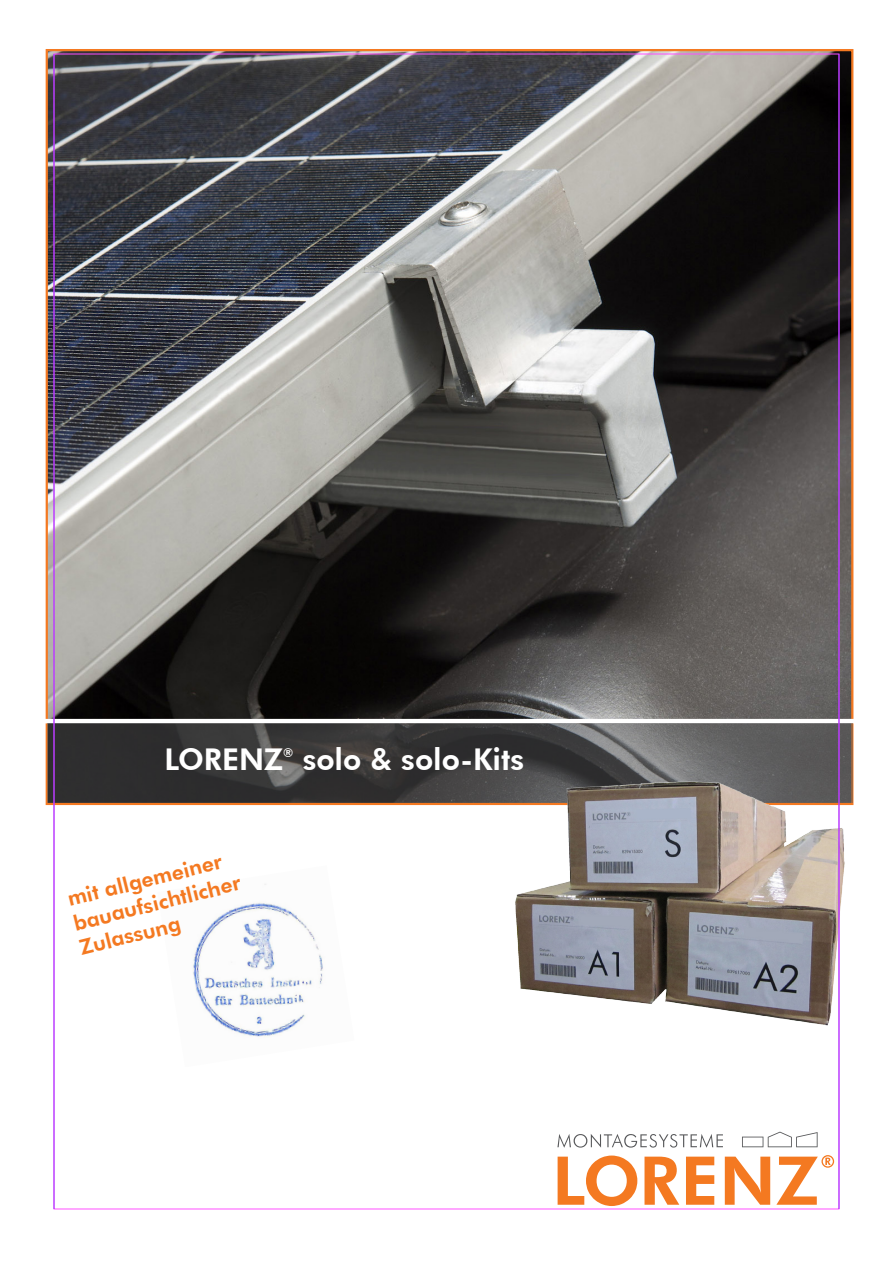
<style>
.page{position:relative;width:893px;height:1263px;background:#fff}
.page>*{position:absolute;margin:0;border:0;box-sizing:border-box;transform-origin:0 0}
.titel1{font:800 30px "Futura BT";color:#fff}
.t1{font:800 21px "Futura BT";color:#f47921}
.titel1-2{font:800 12.3px "Futura BT";color:#fff}
</style>
<div class="page">
<img style="left:49px;top:52px;width:801px;height:667px">
<svg style="left:558px;top:1155px;width:79px;height:51px"></svg>
<svg style="left:644px;top:1156px;width:35px;height:49px"></svg>
<svg style="left:686px;top:1156px;width:28px;height:49px"></svg>
<svg style="left:725px;top:1156px;width:45px;height:49px"></svg>
<svg style="left:776px;top:1156px;width:42px;height:49px"></svg>
<div style="left:821px;top:1155px;width:13px;height:13px;border:1px solid #f47921;border-radius:50%"></div>
<svg style="left:825px;top:1157px;width:6px;height:8px"></svg>
<svg style="left:557px;top:1134px;width:166px;height:14px"></svg>
<svg style="left:742px;top:1131px;width:76px;height:16px"></svg>
<img style="left:193px;top:884px;width:130px;height:153px">
<svg style="left:47px;top:723px;width:805px;height:80px;background:#434243"></svg>
<img style="left:478px;top:774px;width:376px;height:252px">
<hr style="left:54px;top:54px;width:1px;height:1155px;background:#93f">
<hr style="left:839px;top:54px;width:1px;height:1155px;background:#93f">
<p class="titel1" style="left:164px;top:741px;width:120px">LORENZ</p>
<p class="titel1-2" style="left:283px;top:745px;width:12px">®</p>
<p class="titel1" style="left:303px;top:741px;width:223px">solo &amp; solo-Kits</p>
<p class="t1" style="left:65px;top:887px;width:160px;rotate:-14deg">mit allgemeiner</p>
<p class="t1" style="left:71px;top:911px;width:173px;rotate:-14deg">bauaufsichtlicher</p>
<p class="t1" style="left:77px;top:936px;width:105px;rotate:-14deg">Zulassung</p>
</div>
